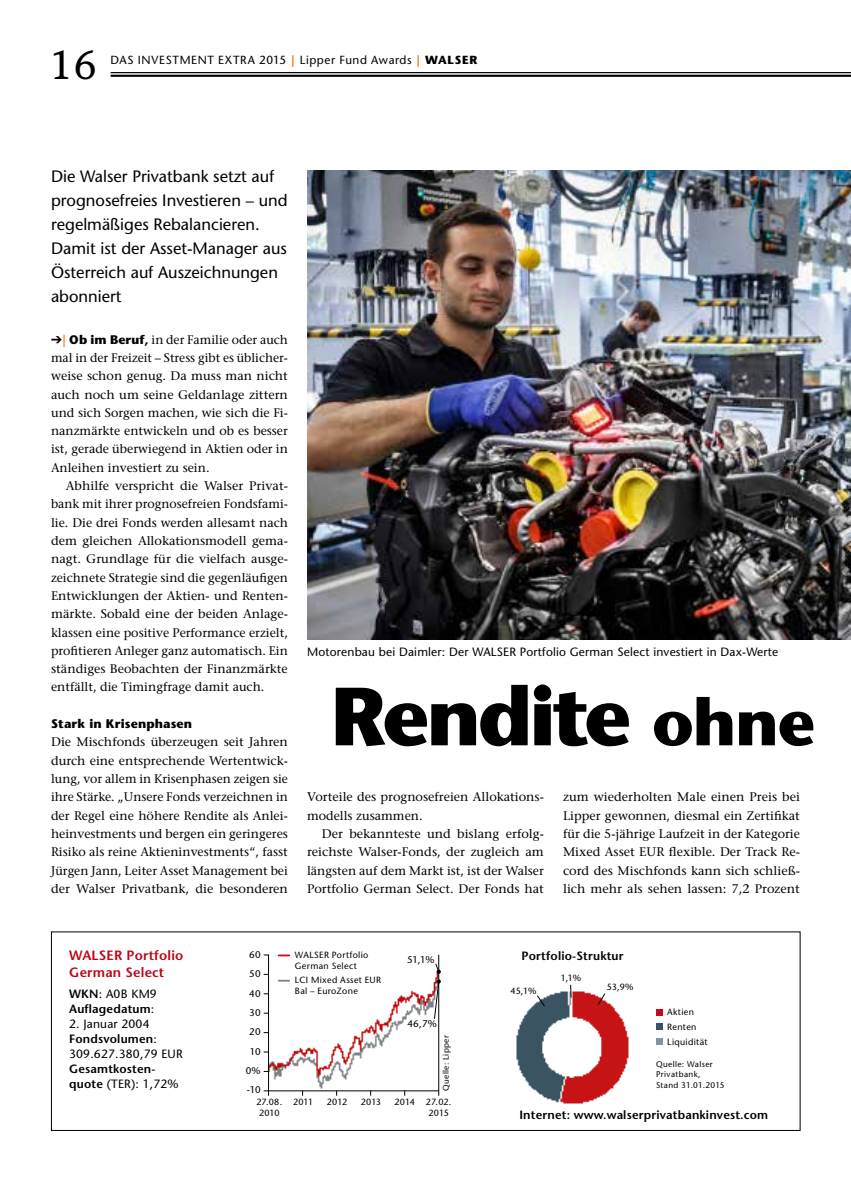
<style>
.page{position:relative;width:851px;height:1191px;background:#fff}
.page>*{position:absolute;margin:0;border:0;box-sizing:border-box;transform-origin:0 0}
.t1{font:700 82.2px "Stone Sans Std";letter-spacing:-.045em;color:#000}
.t2{font:500 40.5px "Stone Informal Std";color:#000}
.t3{font:500 16.5px/24px "Stone Sans Std";color:#000}
.t4{font:600 13.5px/16.5px "Stone Sans Std";letter-spacing:.015em;color:#bd0518}
.t5{font:500 12.45px/18.3px "Stone Serif Std";color:#000;text-align:justify}
.t6{font:700 12.45px "Stone Sans Std";letter-spacing:.01em;color:#000}
.t7{font:500 12px/15px "Stone Sans Std";letter-spacing:.015em;color:#000}
.t8{font:600 12px/15px "Stone Sans Std";letter-spacing:.015em;color:#000}
.t9{font:500 11.7px "Stone Sans Std";letter-spacing:.05em;color:#000}
.t10{font:500 9.75px/19.4px "Stone Sans Std";letter-spacing:.02em;color:#000;text-align:center}
.t11{font:500 9px/14.7px "Stone Sans Std";letter-spacing:.035em;color:#000}
.t12{font:500 9px/10.6px "Stone Sans Std";color:#000;text-align:right}
.t13{font:500 8.25px/10.5px "Stone Sans Std";letter-spacing:.045em;color:#000}
.s1{font-weight:700;color:#eb690b}
.s2{font-weight:700}
.s3{font-weight:600;color:#eb690b}
.s4{font-family:"Stone Sans Std";font-weight:700}
.s5{font-size:65.7px}
.s6{font-weight:500}
.s7{font-weight:600}
</style>
<div class="page">
<img style="left:307px;top:170px;width:543px;height:469px">
<svg style="left:656px;top:1009px;width:6px;height:6px"></svg>
<div style="left:656px;top:1023px;width:6px;height:7px;background:#3a5261"></div>
<svg style="left:656px;top:1038px;width:6px;height:6px"></svg>
<img style="left:516px;top:990px;width:113px;height:114px">
<svg style="left:536px;top:995px;width:9px;height:11px"></svg>
<svg style="left:570px;top:984px;width:1px;height:13px"></svg>
<svg style="left:597px;top:993px;width:8px;height:12px"></svg>
<img style="left:269px;top:954px;width:169px;height:136px">
<hr style="left:268px;top:954px;width:1px;height:136px;background:#000">
<hr style="left:269px;top:1090px;width:170px;height:1px;background:#000">
<svg style="left:263px;top:1090px;width:6px;height:5px"></svg>
<hr style="left:438px;top:954px;width:1px;height:136px;background:#000">
<svg style="left:434px;top:979px;width:7px;height:40px"></svg>
<svg style="left:278px;top:954px;width:11px;height:2px"></svg>
<svg style="left:278px;top:979px;width:11px;height:2px"></svg>
<svg style="left:435px;top:963px;width:6px;height:10px"></svg>
<hr style="left:111px;top:72px;width:739px;height:1px;background:#000">
<hr style="left:111px;top:75px;width:739px;height:2px;background:#000">
<h2 class="t2" style="left:49px;top:41px;width:50px">16</h2>
<p class="t9" style="left:111px;top:53px;width:365px">DAS INVESTMENT EXTRA 2015 <span class="s1">|</span> Lipper Fund Awards <span class="s1">|</span> <span class="s2">Walser</span></p>
<h3 class="t3" style="left:51px;top:164px;width:238px">Die Walser Privatbank setzt auf prognosefreies Investieren – und regelmäßiges Rebalancieren.<br>Damit ist der Asset-Manager aus<br>Österreich auf Auszeichnungen abonniert</h3>
<p class="t5" style="left:51px;top:330px;width:238px">➔<span class="s3">|</span> <span class="s4">Ob im Beruf,</span> in der Familie oder auch mal in der Freizeit – Stress gibt es üblicher&shy;weise schon genug. Da muss man nicht auch noch um seine Geldanlage zittern und sich Sorgen machen, wie sich die Fi&shy;nanzmärkte entwickeln und ob es besser ist, gerade überwiegend in Aktien oder in Anleihen investiert zu sein.</p>
<p class="t5" style="left:51px;top:476px;width:238px;text-indent:15px">Abhilfe verspricht die Walser Privat&shy;bank mit ihrer prognosefreien Fondsfami&shy;lie. Die drei Fonds werden allesamt nach dem gleichen Allokationsmodell gema&shy;nagt. Grundlage für die vielfach ausge&shy;zeichnete Strategie sind die gegenläufigen Entwicklungen der Aktien- und Renten&shy;märkte. Sobald eine der beiden Anlage&shy;klassen eine positive Performance erzielt, profitieren Anleger ganz automatisch. Ein ständiges Beobachten der Finanzmärkte entfällt, die Timingfrage damit auch.</p>
<p class="t6" style="left:51px;top:716px;width:143px">Stark in Krisenphasen</p>
<p class="t5" style="left:51px;top:733px;width:238px">Die Mischfonds überzeugen seit Jahren durch eine entsprechende Wertentwick&shy;lung, vor allem in Krisenphasen zeigen sie ihre Stärke. „Unsere Fonds verzeichnen in der Regel eine höhere Rendite als Anlei&shy;heinvestments und bergen ein geringeres Risiko als reine Aktieninvestments“, fasst Jürgen Jann, Leiter Asset Management bei der Walser Privatbank, die besonderen</p>
<p class="t7" style="left:307px;top:644px;width:472px">Motorenbau bei Daimler: Der WALSER Portfolio German Select investiert in Dax-Werte</p>
<h1 class="t1" style="left:331px;top:667px;width:485px">Rendite <span class="s5">ohne</span></h1>
<p class="t5" style="left:307px;top:788px;width:238px">Vorteile des prognosefreien Allokations&shy;modells zusammen.</p>
<p class="t5" style="left:307px;top:824px;width:238px;text-indent:15px">Der bekannteste und bislang erfolg&shy;reichste Walser-Fonds, der zugleich am längsten auf dem Markt ist, ist der Walser Portfolio German Select. Der Fonds hat</p>
<p class="t5" style="left:563px;top:788px;width:238px">zum wiederholten Male einen Preis bei Lipper gewonnen, diesmal ein Zertifikat für die 5-jährige Laufzeit in der Kategorie Mixed Asset EUR flexible. Der Track Re&shy;cord des Mischfonds kann sich schließ&shy;lich mehr als sehen lassen: 7,2 Prozent</p>
<p class="t4" style="left:69px;top:947px;width:116px">WALSER Portfolio<br>German Select</p>
<p class="t8" style="left:69px;top:986px;width:89px">WKN<span class="s6">: A0B KM9<br></span>Auflagedatum<span class="s6">:</span></p>
<p class="t7" style="left:69px;top:1016px;width:115px">2. Januar 2004<br><span class="s7">Fondsvolumen</span>:<br>309.627.380,79 EUR</p>
<p class="t8" style="left:69px;top:1061px;width:111px">Gesamtkosten&shy;quote <span class="s6">(TER): 1,72%</span></p>
<p class="t10" style="left:246px;top:945px;width:16px">60<br>50<br>40<br>30<br>20<br>10<br>0% -10</p>
<p class="t11" style="left:256px;top:1096px;width:27px;line-height:10.6px">27.08.<br>2010</p>
<p class="t11" style="left:293px;top:1094px;width:22px">2011</p>
<p class="t11" style="left:327px;top:1094px;width:22px">2012</p>
<p class="t11" style="left:361px;top:1094px;width:22px">2013</p>
<p class="t12" style="left:394px;top:1096px;width:58px">2014 27.02.<br>2015</p>
<p class="t11" style="left:295px;top:949px;width:75px;line-height:10.5px">WALSER Portfolio<br>German Select</p>
<p class="t11" style="left:295px;top:975px;width:88px;line-height:10.5px">LCI Mixed Asset EUR<br>Bal – EuroZone</p>
<p class="t10" style="left:407px;top:950px;width:29px">51,1%</p>
<p class="t10" style="left:407px;top:1014px;width:31px">46,7%</p>
<p class="t13" style="left:440px;top:1091px;width:57px;rotate:-90deg">Quelle: Lipper</p>
<p class="t8" style="left:521px;top:948px;width:104px">Portfolio-Struktur</p>
<p class="t11" style="left:606px;top:979px;width:28px">53,9%</p>
<p class="t11" style="left:560px;top:971px;width:22px">1,1%</p>
<p class="t11" style="left:510px;top:983px;width:27px">45,1%</p>
<p class="t11" style="left:667px;top:1004px;width:42px">Aktien<br>Renten<br>Liquidität</p>
<p class="t13" style="left:656px;top:1058px;width:70px">Quelle: Walser<br>Privatbank,<br>Stand 31.01.2015</p>
<p class="t8" style="left:519px;top:1107px;width:250px">Internet: www.walserprivatbankinvest.com</p>
</div>
